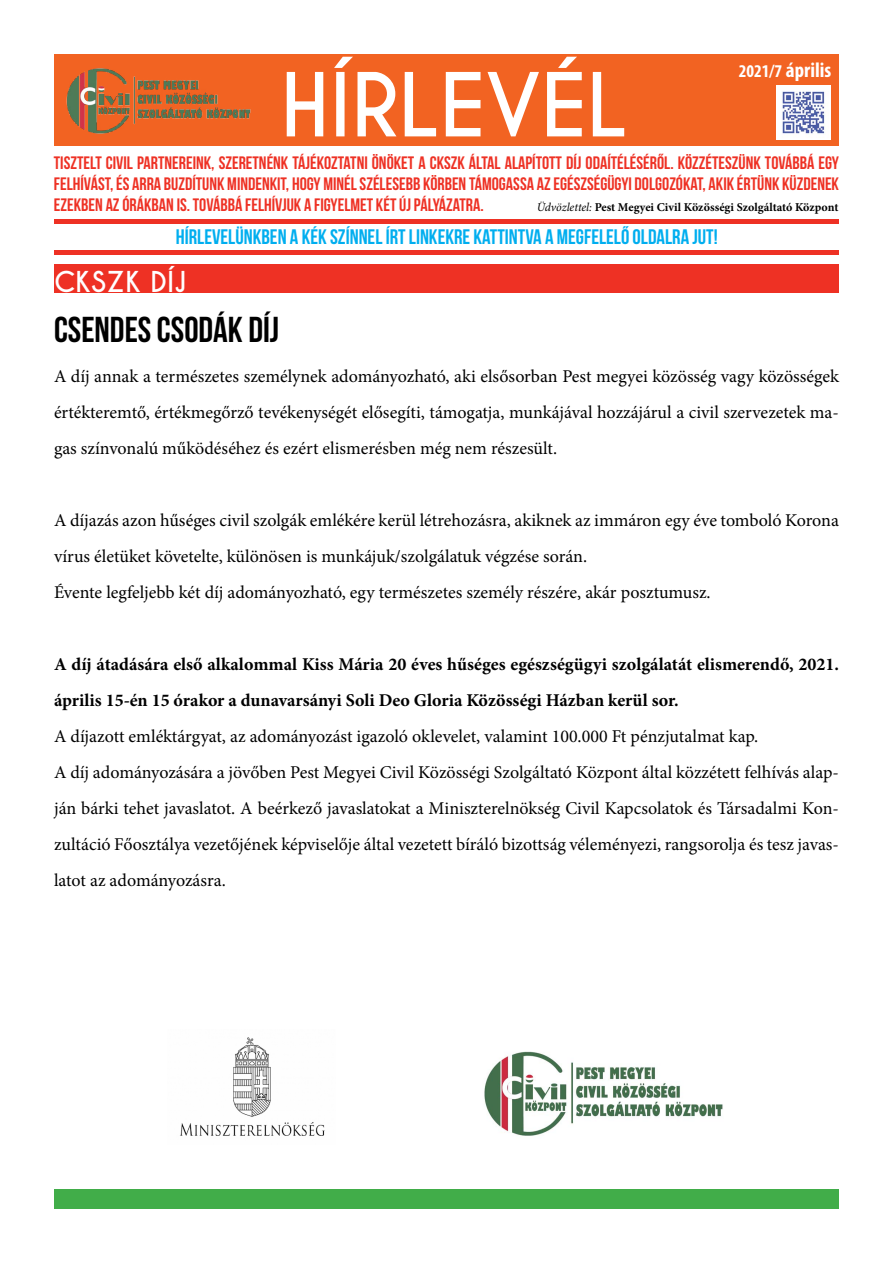
<style>
.page{position:relative;width:893px;height:1263px;background:#fff}
.page>*{position:absolute;margin:0;border:0;box-sizing:border-box;transform-origin:0 0}
.t1{font:700 82.5px "Caviar Dreams";color:#fff}
.t2{font:36px "Bebas Neue";color:#000}
.t3{font:700 27px "Caviar Dreams";color:#fff}
.t4{font:21px "Bebas Neue";color:#00aeef}
.t5{font:700 condensed 21px "Myriad Pro";color:#fff}
.t6{font:18px/36px "Minion Pro";color:#000}
.t7{font:18px/21px "Bebas Neue";color:#ee3124;text-align:justify}
.t8{font:700 18px/36px "Minion Pro";color:#000}
.t9{font:700 12px "Minion Pro";color:#000}
.s1{font-size:18px}
.s2{font-weight:400;font-style:italic}
</style>
<div class="page">
<div style="left:54px;top:54px;width:785px;height:91px;background:#f26322"></div>
<div style="left:54px;top:219px;width:785px;height:5px;background:#ee3124"></div>
<img style="left:776px;top:85px;width:54px;height:54px">
<hr style="left:54px;top:250px;width:785px;height:4px;background:#ee3124">
<img style="left:66px;top:68px;width:185px;height:66px">
<div style="left:54px;top:1189px;width:785px;height:20px;background:#41ad49"></div>
<img style="left:180px;top:1037px;width:145px;height:99px">
<div style="left:54px;top:265px;width:785px;height:28px;background:#ee3124"></div>
<img style="left:484px;top:1051px;width:239px;height:85px">
<h1 class="t1" style="left:281px;top:55px;width:349px">HÍRLEVÉL</h1>
<p class="t5" style="left:739px;top:56px;width:94px"><span class="s1">2021/7</span> április</p>
<p class="t7" style="left:54px;top:152px;width:787px">TISZTELT CIVIL PARTNEREINK, SZERETNÉNK TÁJÉKOZTATNI ÖNÖKET A CKSZK ÁLTAL ALAPÍTOTT DÍJ ODAÍTÉLÉSÉRŐL. KÖZZÉTESZÜNK TOVÁBBÁ EGY FELHÍVÁST, ÉS ARRA BUZDÍTUNK MINDENKIT, HOGY MINÉL SZÉLESEBB KÖRBEN TÁMOGASSA AZ EGÉSZSÉGÜGYI DOLGOZÓKAT, AKIK ÉRTÜNK KÜZDENEK EZEKBEN AZ ÓRÁKBAN IS. TOVÁBBÁ FELHÍVJUK A FIGYELMET KÉT ÚJ PÁLYÁZATRA.</p>
<p class="t9" style="left:537px;top:199px;width:303px"><span class="s2">Üdvözlettel:</span> Pest Megyei Civil Közösségi Szolgáltató Központ</p>
<p class="t4" style="left:176px;top:226px;width:543px">HÍRLEVELÜNKBEN A KÉK SZÍNNEL ÍRT LINKEKRE KATTINTVA A MEGFELELŐ OLDALRA JUT!</p>
<h3 class="t3" style="left:54px;top:265px;width:134px">CKSZK DÍJ</h3>
<h2 class="t2" style="left:54px;top:309px;width:227px">CSENDES CSODÁK DÍJ</h2>
<p class="t6" style="left:54px;top:358px;width:786px;text-align:justify">A díj annak a természetes személynek adományozható, aki elsősorban Pest megyei közösség vagy közösségek értékteremtő, értékmegőrző tevékenységét elősegíti, támogatja, munkájával hozzájárul a civil szervezetek ma&shy;gas színvonalú működéséhez és ezért elismerésben még nem részesült.</p>
<p class="t6" style="left:54px;top:502px;width:786px">A díjazás azon hűséges civil szolgák emlékére kerül létrehozásra, akiknek az immáron egy éve tomboló Korona vírus életüket követelte, különösen is munkájuk/szolgálatuk végzése során.<br>Évente legfeljebb két díj adományozható, egy természetes személy részére, akár posztumusz.</p>
<p class="t8" style="left:54px;top:646px;width:786px">A díj átadására első alkalommal Kiss Mária 20 éves hűséges egészségügyi szolgálatát elismerendő, 2021. április 15-én 15 órakor a dunavarsányi Soli Deo Gloria Közösségi Házban kerül sor.</p>
<p class="t6" style="left:54px;top:718px;width:786px">A díjazott emléktárgyat, az adományozást igazoló oklevelet, valamint 100.000 Ft pénzjutalmat kap.<br>A díj adományozására a jövőben Pest Megyei Civil Közösségi Szolgáltató Központ által közzétett felhívás alap&shy;ján bárki tehet javaslatot. A beérkező javaslatokat a Miniszterelnökség Civil Kapcsolatok és Társadalmi Kon&shy;zultáció Főosztálya vezetőjének képviselője által vezetett bíráló bizottság véleményezi, rangsorolja és tesz javas&shy;latot az adományozásra.</p>
</div>
